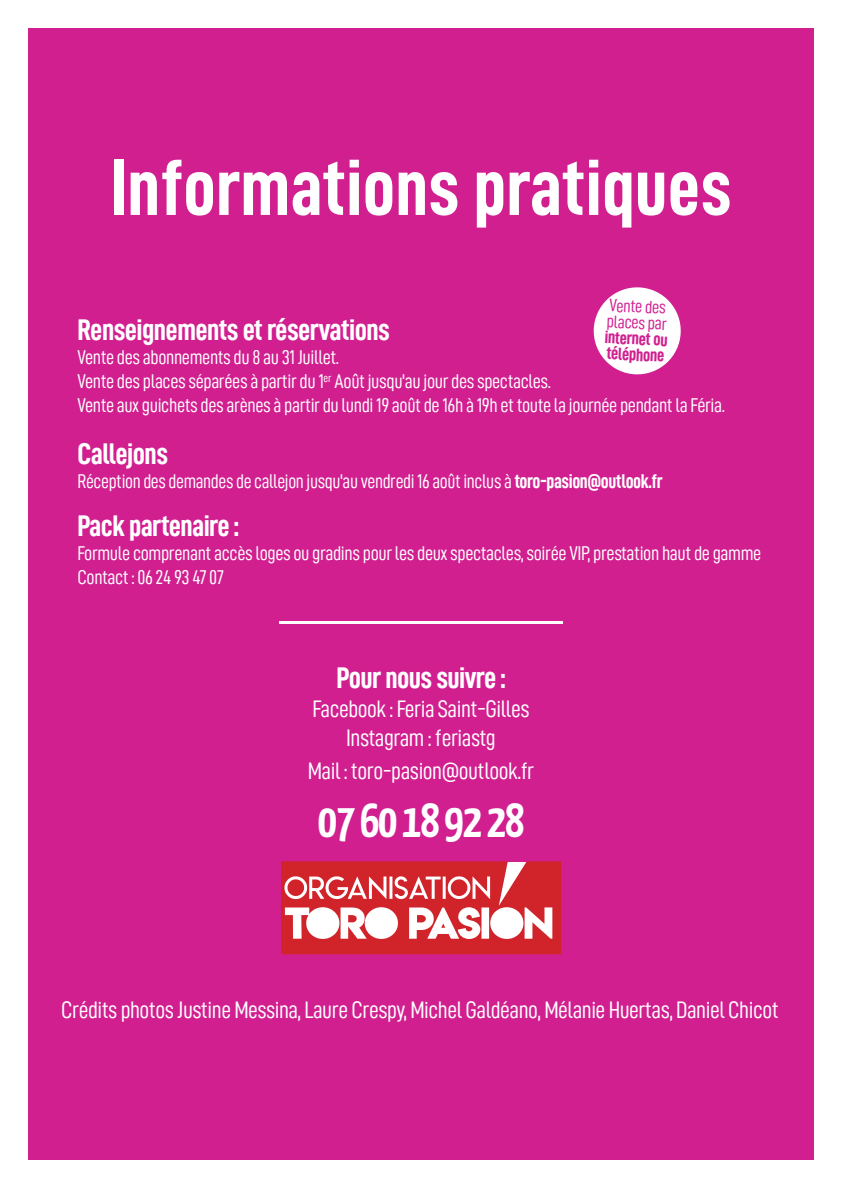
<style>
.page{position:relative;width:842px;height:1191px;background:#fff}
.page>*{position:absolute;margin:0;border:0;box-sizing:border-box;transform-origin:0 0}
.t1{font:80px "D DIN Condensed Bold";color:#fff}
.t2{font:700 48px "Yanone Kaffeesatz";letter-spacing:-.02em;color:#fff}
.t3{font:30px "D DIN Condensed Bold";letter-spacing:-.02em;color:#fff}
.t4{font:24px/28.8px "D DIN Condensed";letter-spacing:-.02em;color:#fff;text-align:center}
.t5{font:20px/24px "D DIN Condensed";letter-spacing:-.02em;color:#fff}
.t6{font:18px/16px "D DIN Condensed Bold";color:#d11f90}
.t7{font:18px/16px "D DIN Condensed";color:#d11f90}
.s1{font-family:"D DIN Condensed Bold"}
</style>
<div class="page">
<div style="left:28px;top:28px;width:786px;height:1131px;background:#d11f90"></div>
<svg style="left:281px;top:861px;width:280px;height:93px;background:#de656a"></svg>
<hr style="left:279px;top:621px;width:284px;height:2px;background:#fff">
<svg style="left:593px;top:287px;width:88px;height:88px"></svg>
<h1 class="t1" style="left:110px;top:143px;width:623px">Informations pratiques</h1>
<p class="t7" style="left:608px;top:296px;width:62px;rotate:3deg">Vente des places par</p>
<p class="t6" style="left:605px;top:328px;width:65px;rotate:3deg">internet ou téléphone</p>
<h3 class="t3" style="left:77px;top:313px;width:314px">Renseignements et réservations</h3>
<p class="t5" style="left:77px;top:345px;width:649px">Vente des abonnements du 8 au 31 Juillet.<br>Vente des places séparées à partir du 1<sup>er</sup> Août jusqu'au jour des spectacles.<br>Vente aux guichets des arènes à partir du lundi 19 août de 16h à 19h et toute la journée pendant la Féria.</p>
<h3 class="t3" style="left:77px;top:437px;width:92px">Callejons</h3>
<p class="t5" style="left:77px;top:469px;width:587px">Réception des demandes de callejon jusqu'au vendredi 16 août inclus à <span class="s1">toro-pasion@outlook.fr</span></p>
<h3 class="t3" style="left:77px;top:509px;width:163px">Pack partenaire :</h3>
<p class="t5" style="left:77px;top:540px;width:685px">Formule comprenant accès loges ou gradins pour les deux spectacles, soirée VIP, prestation haut de gamme<br>Contact : 06 24 93 47 07</p>
<h3 class="t3" style="left:336px;top:661px;width:171px">Pour nous suivre :</h3>
<p class="t4" style="left:312px;top:693px;width:219px">Facebook : Feria Saint-Gilles<br>Instagram : feriastg</p>
<p class="t4" style="left:308px;top:756px;width:228px">Mail : toro-pasion@outlook.fr</p>
<h2 class="t2" style="left:318px;top:790px;width:208px">07 60 18 92 28</h2>
<p class="t4" style="left:61px;top:994px;width:719px">Crédits photos Justine Messina, Laure Crespy, Michel Galdéano, Mélanie Huertas, Daniel Chicot</p>
</div>
